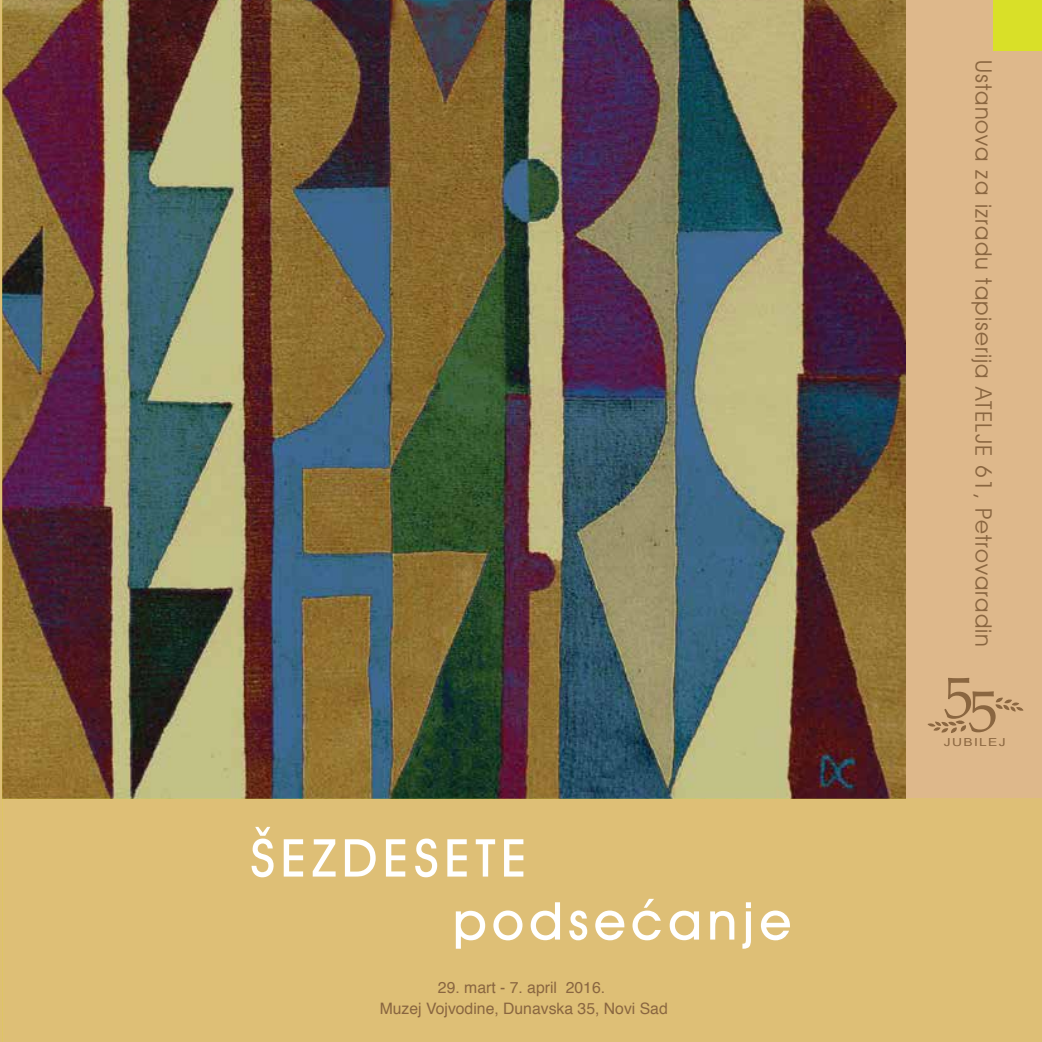
<style>
.page{position:relative;width:1042px;height:1042px;background:#deb88b}
.page>*{position:absolute;margin:0;border:0;box-sizing:border-box;transform-origin:0 0}
.t1{font:57.93px "Book Antiqua";color:#8a6640}
.t2{font:500 52.5px/63px "Avant Garde IT Cby BT";letter-spacing:.1em;color:#fff}
.t3{font:22.75px "Avant Garde IT Cby BT";letter-spacing:.05em;color:#8a6640}
.t4{font:15.75px/21px "Helvetica";color:#896640;text-align:center}
.t5{font:10.85px "Mangal";letter-spacing:.1em;color:#8a6640;scale:1.23 1}
</style>
<div class="page">
<img style="left:3px;top:0;width:903px;height:798px">
<div style="left:993px;top:0;width:49px;height:50px;background:#d9e028"></div>
<div style="left:3px;top:798px;width:1039px;height:244px;background:#debf76"></div>
<svg style="left:927px;top:720px;width:39px;height:13px"></svg>
<svg style="left:995px;top:697px;width:28px;height:14px"></svg>
<hr style="left:0;top:0;width:3px;height:1042px;background:#dfe024">
<h2 class="t2" style="left:453px;top:826px;width:340px;text-indent:-203px">ŠEZDESETE podsećanje</h2>
<p class="t4" style="left:380px;top:977px;width:290px">29. mart - 7. april 2016.<br>Muzej Vojvodine, Dunavska 35, Novi Sad</p>
<h3 class="t3" style="left:997px;top:60px;width:589px;rotate:90deg">Ustanova za izradu tapiserija ATELJE 61, Petrovaradin</h3>
<h1 class="t1" style="left:943px;top:658px;width:31px">5</h1>
<p class="t5" style="left:944px;top:735px;width:52px">JUBILEJ</p>
<h1 class="t1" style="left:968px;top:671px;width:31px">5</h1>
</div>
